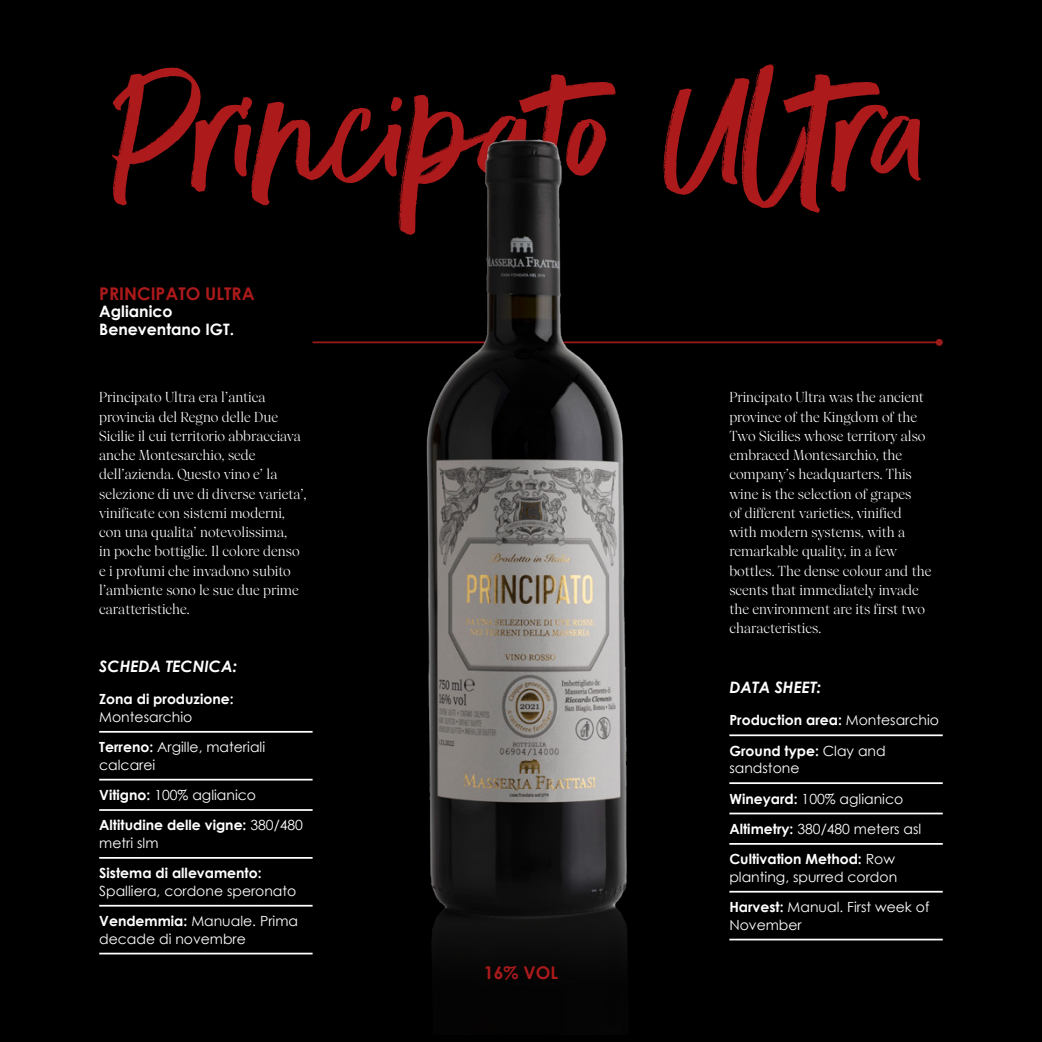
<style>
.page{position:relative;width:1042px;height:1042px;background:#000}
.page>*{position:absolute;margin:0;border:0;box-sizing:border-box;transform-origin:0 0}
.t1{font:176.75px "Better Times Alt";color:#ad1a1c}
.t2{font:700 17.5px "Century Gothic";color:#ad1a1c}
.t3{font:italic 700 15.75px "Century Gothic";color:#fff}
.t4{font:700 15.75px/17.5px "Century Gothic";color:#fff}
.t5{font:14px/19.2px "Wulkandisplay";color:#fff}
.t6{font:14px/30.3px "Century Gothic";color:#fff}
.t7{font:700 14px/30.3px "Century Gothic";color:#fff}
.s1{font-weight:700}
.s2{font-weight:400}
</style>
<div class="page">
<hr style="left:313px;top:341px;width:626px;height:2px;background:#9d1a1b">
<div style="left:936px;top:339px;width:7px;height:7px;background:#9d1a1b;border-radius:50%"></div>
<img style="left:344px;top:139px;width:353px;height:825px">
<hr style="left:99px;top:952px;width:214px;height:2px;background:#fff">
<hr style="left:99px;top:731px;width:214px;height:1px;background:#fff">
<hr style="left:99px;top:779px;width:214px;height:1px;background:#fff">
<hr style="left:99px;top:809px;width:214px;height:2px;background:#fff">
<hr style="left:99px;top:857px;width:214px;height:2px;background:#fff">
<hr style="left:99px;top:905px;width:214px;height:1px;background:#fff">
<hr style="left:729px;top:938px;width:214px;height:2px;background:#fff">
<hr style="left:729px;top:734px;width:214px;height:2px;background:#fff">
<hr style="left:729px;top:782px;width:214px;height:2px;background:#fff">
<hr style="left:729px;top:812px;width:214px;height:2px;background:#fff">
<hr style="left:729px;top:843px;width:214px;height:2px;background:#fff">
<hr style="left:729px;top:891px;width:214px;height:1px;background:#fff">
<h1 class="t1" style="left:112px;top:36px;width:819px">Principato Ultra</h1>
<p class="t2" style="left:99px;top:282px;width:157px">PRINCIPATO ULTRA</p>
<p class="t4" style="left:99px;top:302px;width:136px">Aglianico<br>Beneventano IGT.</p>
<p class="t5" style="left:99px;top:388px;width:209px">Principato Ultra era l’antica provincia del Regno delle Due<br>Sicilie il cui territorio abbracciava anche Montesarchio, sede dell’azienda. Questo vino e’ la selezione di uve di diverse varieta’, vinificate con sistemi moderni, con una qualita’ notevolissima,<br>in poche bottiglie. Il colore denso e i profumi che invadono subito l’ambiente sono le sue due prime caratteristiche.</p>
<p class="t3" style="left:99px;top:656px;width:139px">SCHEDA TECNICA:</p>
<p class="t7" style="left:99px;top:684px;width:136px">Zona di produzione:</p>
<p class="t6" style="left:99px;top:701px;width:167px">Montesarchio<br><span class="s1">Terreno:</span> Argille, materiali</p>
<p class="t7" style="left:99px;top:749px;width:205px"><span class="s2">calcarei<br></span>Vitigno: <span class="s2">100% aglianico<br></span>Altitudine delle vigne: <span class="s2">380/480</span></p>
<p class="t6" style="left:99px;top:827px;width:61px">metri slm</p>
<p class="t7" style="left:99px;top:858px;width:164px">Sistema di allevamento:</p>
<p class="t6" style="left:99px;top:875px;width:200px">Spalliera, cordone speronato<br><span class="s1">Vendemmia:</span> Manuale. Prima</p>
<p class="t6" style="left:99px;top:923px;width:148px">decade di novembre</p>
<p class="t2" style="left:484px;top:962px;width:76px">16% VOL</p>
<p class="t5" style="left:729px;top:388px;width:203px">Principato Ultra was the ancient province of the Kingdom of the<br>Two Sicilies whose territory also embraced Montesarchio, the company’s headquarters. This wine is the selection of grapes<br>of different varieties, vinified with modern systems, with a remarkable quality, in a few bottles. The dense colour and the scents that immediately invade the environment are its first two characteristics.</p>
<p class="t3" style="left:729px;top:677px;width:93px">DATA SHEET:</p>
<p class="t7" style="left:729px;top:705px;width:211px">Production area: <span class="s2">Montesarchio<br></span>Ground type: <span class="s2">Clay and</span></p>
<p class="t6" style="left:729px;top:753px;width:193px">sandstone<br><span class="s1">Wineyard:</span> 100% aglianico<br><span class="s1">Altimetry:</span> 380/480 meters asl<br><span class="s1">Cultivation Method:</span> Row</p>
<p class="t6" style="left:729px;top:861px;width:201px">planting, spurred cordon<br><span class="s1">Harvest:</span> Manual. First week of</p>
<p class="t6" style="left:729px;top:909px;width:74px">November</p>
</div>
